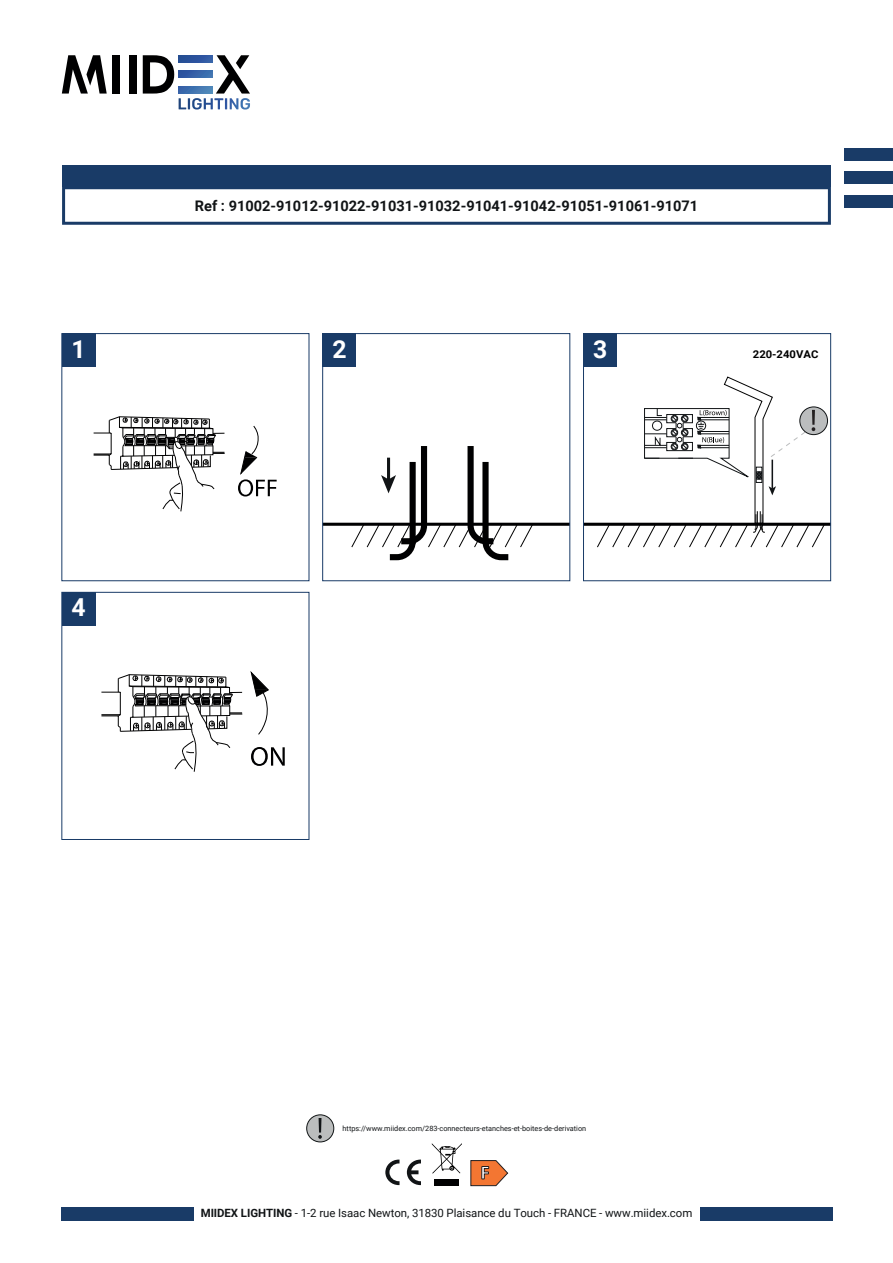
<style>
.page{position:relative;width:893px;height:1263px;background:#fff}
.page>*{position:absolute;margin:0;border:0;box-sizing:border-box;transform-origin:0 0}
.t1{font:700 24.75px "Roboto";color:#fff}
.t2{font:700 14.55px "Roboto";color:#111416}
.t3{font:11.4px "Roboto";letter-spacing:-.005em;color:#111416}
.t4{font:700 10.8px "Roboto";color:#000001;scale:1.05 1}
.t5{font:7.35px "Roboto";color:#111416}
.s1{font-weight:700}
</style>
<div class="page">
<hr style="left:323px;top:523px;width:247px;height:3px;background:#000001">
<svg style="left:351px;top:446px;width:183px;height:115px"></svg>
<hr style="left:584px;top:523px;width:247px;height:3px;background:#000001">
<svg style="left:800px;top:407px;width:27px;height:28px"></svg>
<div style="left:800px;top:407px;width:28px;height:28px;border:1px solid #111416;border-radius:50%"></div>
<svg style="left:596px;top:376px;width:229px;height:172px"></svg>
<div style="left:62px;top:165px;width:769px;height:21px;background:#193b67"></div>
<svg style="left:62px;top:186px;width:769px;height:39px"></svg>
<div style="left:61px;top:333px;width:248px;height:248px;border:1px solid #193b67"></div>
<div style="left:62px;top:334px;width:33px;height:33px;background:#193b67"></div>
<div style="left:322px;top:333px;width:248px;height:248px;border:1px solid #193b67"></div>
<div style="left:323px;top:334px;width:33px;height:33px;background:#193b67"></div>
<div style="left:583px;top:333px;width:248px;height:248px;border:1px solid #193b67"></div>
<div style="left:583px;top:334px;width:34px;height:33px;background:#193b67"></div>
<div style="left:61px;top:592px;width:248px;height:248px;border:1px solid #193b67"></div>
<div style="left:62px;top:592px;width:33px;height:34px;background:#193b67"></div>
<svg style="left:94px;top:416px;width:131px;height:96px"></svg>
<svg style="left:238px;top:425px;width:39px;height:71px"></svg>
<svg style="left:251px;top:671px;width:18px;height:64px"></svg>
<svg style="left:101px;top:674px;width:142px;height:98px"></svg>
<svg style="left:251px;top:747px;width:34px;height:19px"></svg>
<div style="left:129px;top:55px;width:7px;height:39px;background:#000001"></div>
<div style="left:112px;top:55px;width:7px;height:39px;background:#000001"></div>
<svg style="left:143px;top:55px;width:107px;height:55px"></svg>
<svg style="left:62px;top:55px;width:45px;height:39px"></svg>
<svg style="left:179px;top:55px;width:33px;height:7px"></svg>
<svg style="left:179px;top:71px;width:33px;height:7px"></svg>
<svg style="left:179px;top:87px;width:33px;height:7px"></svg>
<div style="left:844px;top:148px;width:49px;height:12px;background:#193b67"></div>
<div style="left:844px;top:172px;width:49px;height:12px;background:#193b67"></div>
<div style="left:844px;top:195px;width:49px;height:13px;background:#193b67"></div>
<svg style="left:407px;top:1159px;width:14px;height:26px"></svg>
<svg style="left:385px;top:1159px;width:15px;height:26px"></svg>
<svg style="left:470px;top:1160px;width:39px;height:26px"></svg>
<svg style="left:432px;top:1143px;width:30px;height:30px"></svg>
<div style="left:434px;top:1179px;width:25px;height:7px;background:#000001"></div>
<div style="left:700px;top:1207px;width:133px;height:14px;background:#193b67"></div>
<div style="left:62px;top:1207px;width:132px;height:14px;background:#193b67"></div>
<div style="left:307px;top:1115px;width:27px;height:27px;background:#bbbdbd;border-radius:50%"></div>
<div style="left:306px;top:1114px;width:28px;height:28px;border:1px solid #111516;border-radius:50%"></div>
<svg style="left:318px;top:1118px;width:4px;height:21px"></svg>
<p class="t2" style="left:195px;top:195px;width:505px">Ref : 91002-91012-91022-91031-91032-91041-91042-91051-91061-91071</p>
<h1 class="t1" style="left:72px;top:331px;width:16px">1</h1>
<h1 class="t1" style="left:332px;top:331px;width:16px">2</h1>
<h1 class="t1" style="left:593px;top:331px;width:16px">3</h1>
<p class="t4" style="left:753px;top:346px;width:64px">220-240VAC</p>
<h1 class="t1" style="left:72px;top:590px;width:16px">4</h1>
<p class="t5" style="left:343px;top:1123px;width:245px">https://www.miidex.com/283-connecteurs-etanches-et-boites-de-derivation</p>
<p class="t3" style="left:201px;top:1205px;width:493px"><span class="s1">MIIDEX LIGHTING</span> - 1-2 rue Isaac Newton, 31830 Plaisance du Touch - FRANCE - www.miidex.com</p>
</div>
